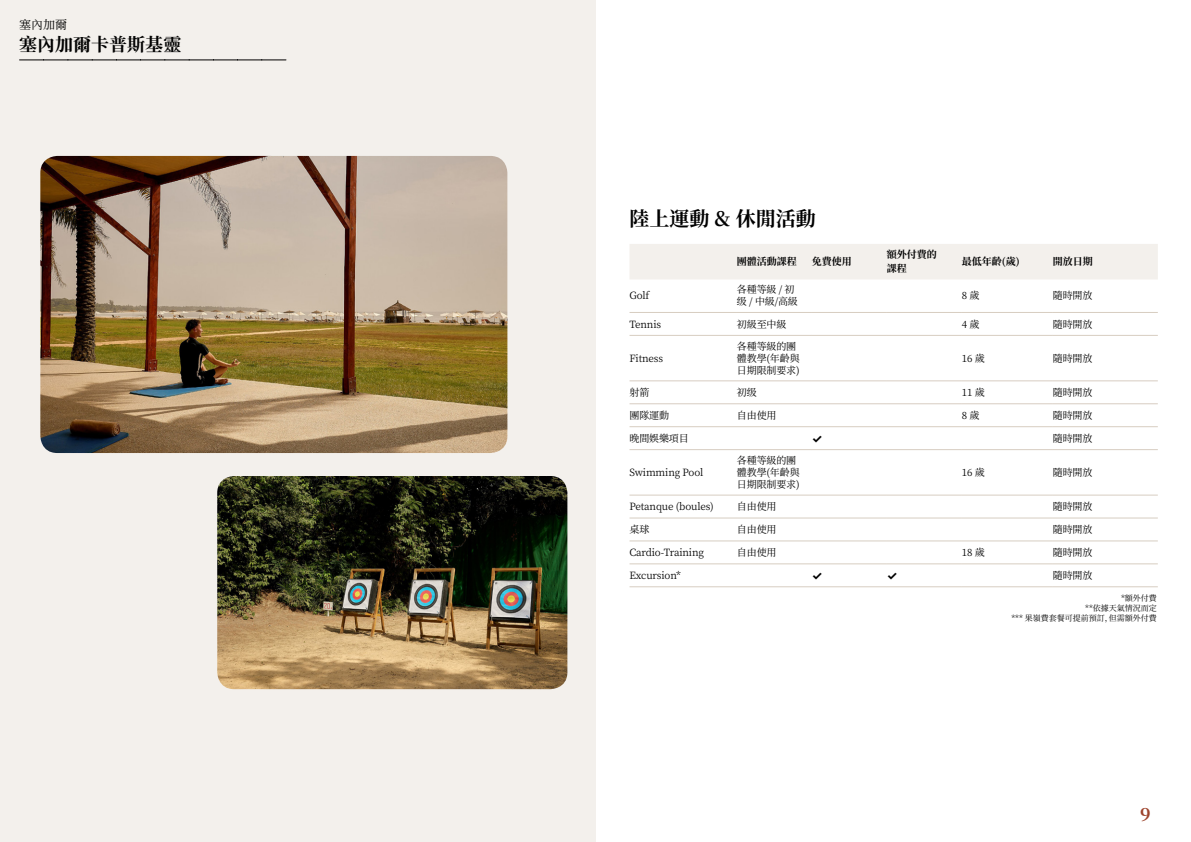
<style>
.page{position:relative;width:1191px;height:842px;background:#fff}
.page>*{position:absolute;margin:0;border:0;box-sizing:border-box;transform-origin:0 0}
.t1{font:700 20px "Noto Serif SC";color:#000}
.t2{font:700 18px "Noto Serif SC";color:#000}
.t3{font:700 18px "Noto Serif SC";color:#9d432c}
.t4{font:12px "Noto Serif SC";color:#000}
.t5{font:700 12px "Inter";color:#000}
.t6{font:10px/12px "Noto Serif SC";letter-spacing:-.015em;color:#000}
.t7{font:700 10px/14px "Noto Serif SC";color:#000}
.t8{font:8px/9.6px "Noto Serif SC";color:#000;text-align:right}
</style>
<div class="page">
<div style="left:0;top:0;width:595px;height:842px;background:#f3f0ec"></div>
<img style="left:40px;top:156px;width:467px;height:297px">
<img style="left:217px;top:476px;width:350px;height:213px">
<svg style="left:20px;top:60px;width:266px;height:1px"></svg>
<div style="left:630px;top:244px;width:527px;height:35px;background:#f3f0ec"></div>
<hr style="left:629px;top:312px;width:108px;height:1px;background:#d7cdc1">
<hr style="left:737px;top:312px;width:75px;height:1px;background:#d7cdc1">
<hr style="left:812px;top:312px;width:75px;height:1px;background:#d7cdc1">
<hr style="left:887px;top:312px;width:75px;height:1px;background:#d7cdc1">
<hr style="left:962px;top:312px;width:91px;height:1px;background:#d7cdc1">
<hr style="left:1053px;top:312px;width:104px;height:1px;background:#d7cdc1">
<hr style="left:629px;top:335px;width:108px;height:1px;background:#d7cdc1">
<hr style="left:737px;top:335px;width:75px;height:1px;background:#d7cdc1">
<hr style="left:812px;top:335px;width:75px;height:1px;background:#d7cdc1">
<hr style="left:887px;top:335px;width:75px;height:1px;background:#d7cdc1">
<hr style="left:962px;top:335px;width:91px;height:1px;background:#d7cdc1">
<hr style="left:1053px;top:335px;width:104px;height:1px;background:#d7cdc1">
<hr style="left:629px;top:380px;width:108px;height:1px;background:#d7cdc1">
<hr style="left:737px;top:380px;width:75px;height:1px;background:#d7cdc1">
<hr style="left:812px;top:380px;width:75px;height:1px;background:#d7cdc1">
<hr style="left:887px;top:380px;width:75px;height:1px;background:#d7cdc1">
<hr style="left:962px;top:380px;width:91px;height:1px;background:#d7cdc1">
<hr style="left:1053px;top:380px;width:104px;height:1px;background:#d7cdc1">
<hr style="left:629px;top:403px;width:108px;height:1px;background:#d7cdc1">
<hr style="left:737px;top:403px;width:75px;height:1px;background:#d7cdc1">
<hr style="left:812px;top:403px;width:75px;height:1px;background:#d7cdc1">
<hr style="left:887px;top:403px;width:75px;height:1px;background:#d7cdc1">
<hr style="left:962px;top:403px;width:91px;height:1px;background:#d7cdc1">
<hr style="left:1053px;top:403px;width:104px;height:1px;background:#d7cdc1">
<hr style="left:629px;top:426px;width:108px;height:1px;background:#d7cdc1">
<hr style="left:737px;top:426px;width:75px;height:1px;background:#d7cdc1">
<hr style="left:812px;top:426px;width:75px;height:1px;background:#d7cdc1">
<hr style="left:887px;top:426px;width:75px;height:1px;background:#d7cdc1">
<hr style="left:962px;top:426px;width:91px;height:1px;background:#d7cdc1">
<hr style="left:1053px;top:426px;width:104px;height:1px;background:#d7cdc1">
<hr style="left:629px;top:449px;width:108px;height:1px;background:#d7cdc1">
<hr style="left:737px;top:449px;width:75px;height:1px;background:#d7cdc1">
<hr style="left:812px;top:449px;width:75px;height:1px;background:#d7cdc1">
<hr style="left:887px;top:449px;width:75px;height:1px;background:#d7cdc1">
<hr style="left:962px;top:449px;width:91px;height:1px;background:#d7cdc1">
<hr style="left:1053px;top:449px;width:104px;height:1px;background:#d7cdc1">
<hr style="left:629px;top:495px;width:108px;height:1px;background:#d7cdc1">
<hr style="left:737px;top:495px;width:75px;height:1px;background:#d7cdc1">
<hr style="left:812px;top:495px;width:75px;height:1px;background:#d7cdc1">
<hr style="left:887px;top:495px;width:75px;height:1px;background:#d7cdc1">
<hr style="left:962px;top:495px;width:91px;height:1px;background:#d7cdc1">
<hr style="left:1053px;top:495px;width:104px;height:1px;background:#d7cdc1">
<hr style="left:629px;top:517px;width:108px;height:1px;background:#d7cdc1">
<hr style="left:737px;top:517px;width:75px;height:1px;background:#d7cdc1">
<hr style="left:812px;top:517px;width:75px;height:1px;background:#d7cdc1">
<hr style="left:887px;top:517px;width:75px;height:1px;background:#d7cdc1">
<hr style="left:962px;top:517px;width:91px;height:1px;background:#d7cdc1">
<hr style="left:1053px;top:517px;width:104px;height:1px;background:#d7cdc1">
<hr style="left:629px;top:540px;width:108px;height:1px;background:#d7cdc1">
<hr style="left:737px;top:540px;width:75px;height:1px;background:#d7cdc1">
<hr style="left:812px;top:540px;width:75px;height:1px;background:#d7cdc1">
<hr style="left:887px;top:540px;width:75px;height:1px;background:#d7cdc1">
<hr style="left:962px;top:540px;width:91px;height:1px;background:#d7cdc1">
<hr style="left:1053px;top:540px;width:104px;height:1px;background:#d7cdc1">
<hr style="left:629px;top:563px;width:108px;height:1px;background:#d7cdc1">
<hr style="left:737px;top:563px;width:75px;height:1px;background:#d7cdc1">
<hr style="left:812px;top:563px;width:75px;height:1px;background:#d7cdc1">
<hr style="left:887px;top:563px;width:75px;height:1px;background:#d7cdc1">
<hr style="left:962px;top:563px;width:91px;height:1px;background:#d7cdc1">
<hr style="left:1053px;top:563px;width:104px;height:1px;background:#d7cdc1">
<hr style="left:629px;top:586px;width:108px;height:1px;background:#d7cdc1">
<hr style="left:737px;top:586px;width:75px;height:1px;background:#d7cdc1">
<hr style="left:812px;top:586px;width:75px;height:1px;background:#d7cdc1">
<hr style="left:887px;top:586px;width:75px;height:1px;background:#d7cdc1">
<hr style="left:962px;top:586px;width:91px;height:1px;background:#d7cdc1">
<hr style="left:1053px;top:586px;width:104px;height:1px;background:#d7cdc1">
<p class="t4" style="left:19px;top:17px;width:49px">塞內加爾</p>
<h2 class="t2" style="left:19px;top:34px;width:164px">塞內加爾卡普斯基靈</h2>
<h1 class="t1" style="left:629px;top:207px;width:188px">陸上運動 &amp; 休閒活動</h1>
<p class="t7" style="left:737px;top:255px;width:61px">團體活動課程</p>
<p class="t7" style="left:812px;top:255px;width:41px">免費使用</p>
<p class="t7" style="left:887px;top:248px;width:51px">額外付費的課程</p>
<p class="t7" style="left:962px;top:255px;width:59px">最低年齡(歲)</p>
<p class="t7" style="left:1053px;top:255px;width:41px">開放日期</p>
<p class="t6" style="left:629px;top:290px;width:21px">Golf</p>
<p class="t6" style="left:737px;top:284px;width:62px">各種等級 / 初级 / 中級/高級</p>
<p class="t6" style="left:962px;top:290px;width:19px">8 歲</p>
<p class="t6" style="left:1053px;top:290px;width:41px">隨時開放</p>
<p class="t6" style="left:629px;top:318px;width:33px">Tennis</p>
<p class="t6" style="left:737px;top:318px;width:51px">初級至中級</p>
<p class="t6" style="left:962px;top:318px;width:19px">4 歲</p>
<p class="t6" style="left:1053px;top:318px;width:41px">隨時開放</p>
<p class="t6" style="left:629px;top:352px;width:35px">Fitness</p>
<p class="t6" style="left:737px;top:340px;width:64px">各種等級的團體教學(年齡與日期限制要求)</p>
<p class="t6" style="left:962px;top:352px;width:24px">16 歲</p>
<p class="t6" style="left:1053px;top:352px;width:41px">隨時開放</p>
<p class="t6" style="left:629px;top:386px;width:21px">射箭</p>
<p class="t6" style="left:737px;top:386px;width:21px">初级</p>
<p class="t6" style="left:962px;top:386px;width:24px">11 歲</p>
<p class="t6" style="left:1053px;top:386px;width:41px">隨時開放</p>
<p class="t6" style="left:629px;top:409px;width:41px">團隊運動</p>
<p class="t6" style="left:737px;top:409px;width:41px">自由使用</p>
<p class="t6" style="left:962px;top:409px;width:19px">8 歲</p>
<p class="t6" style="left:1053px;top:409px;width:41px">隨時開放</p>
<p class="t6" style="left:629px;top:432px;width:61px">晚間娛樂項目</p>
<p class="t5" style="left:812px;top:429px;width:12px">✓</p>
<p class="t6" style="left:1053px;top:432px;width:41px">隨時開放</p>
<p class="t6" style="left:629px;top:466px;width:75px">Swimming Pool</p>
<p class="t6" style="left:737px;top:454px;width:64px">各種等級的團體教學(年齡與日期限制要求)</p>
<p class="t6" style="left:962px;top:466px;width:24px">16 歲</p>
<p class="t6" style="left:1053px;top:466px;width:41px">隨時開放</p>
<p class="t6" style="left:629px;top:501px;width:86px">Petanque (boules)</p>
<p class="t6" style="left:737px;top:501px;width:41px">自由使用</p>
<p class="t6" style="left:1053px;top:501px;width:41px">隨時開放</p>
<p class="t6" style="left:629px;top:524px;width:21px">桌球</p>
<p class="t6" style="left:737px;top:524px;width:41px">自由使用</p>
<p class="t6" style="left:1053px;top:524px;width:41px">隨時開放</p>
<p class="t6" style="left:629px;top:547px;width:76px">Cardio-Training</p>
<p class="t6" style="left:737px;top:547px;width:41px">自由使用</p>
<p class="t6" style="left:962px;top:547px;width:24px">18 歲</p>
<p class="t6" style="left:1053px;top:547px;width:41px">隨時開放</p>
<p class="t6" style="left:629px;top:569px;width:53px">Excursion*</p>
<p class="t5" style="left:812px;top:567px;width:12px">✓</p>
<p class="t5" style="left:887px;top:567px;width:12px">✓</p>
<p class="t6" style="left:1053px;top:569px;width:41px">隨時開放</p>
<p class="t8" style="left:1011px;top:594px;width:147px">*額外付費<br>**依據天氣情況而定<br>*** 果嶺費套餐可提前預訂，但需額外付費</p>
<h2 class="t3" style="left:1140px;top:804px;width:12px">9</h2>
</div>
